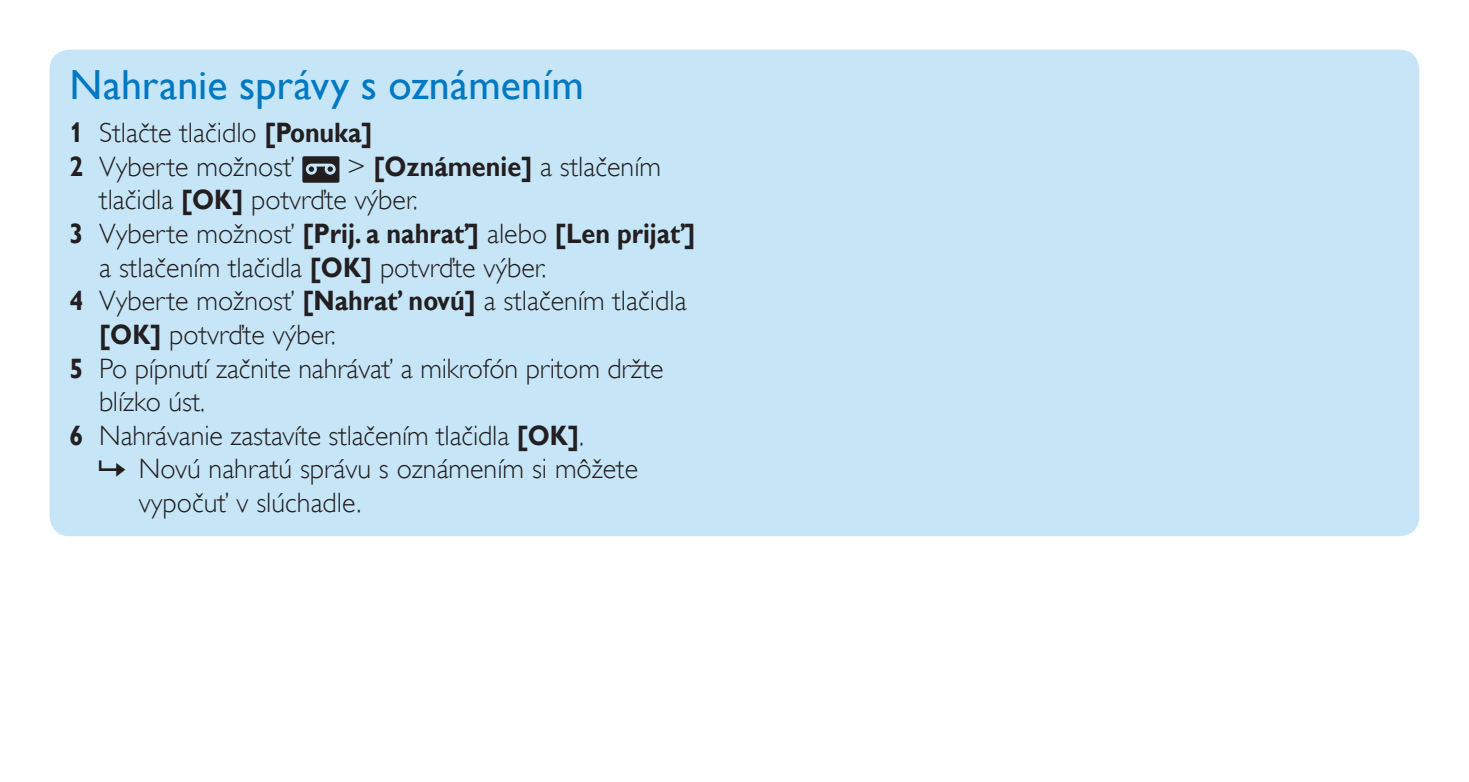
<style>
.page{position:relative;width:1469px;height:782px;background:#fff}
.page>*{position:absolute;margin:0;border:0;box-sizing:border-box;transform-origin:0 0}
.t1{font:42px "Gill Sans Alt One WGL";color:#0079c2}
.t2{font:28px/33.6px "Gill Sans Alt One WGL Light";color:#231f20}
.t3{font:700 28px "Gill Sans Alt One WGL";color:#231f20;scale:.9 1}
.s1{font-family:"Gill Sans Alt One WGL";font-weight:700}
.s2{font-family:"Gill Sans Alt One WGL Light";font-weight:400}
</style>
<div class="page">
<div style="left:50px;top:50px;width:1369px;height:486px;background:#c6e6f8;border-radius:20px"></div>
<svg style="left:302px;top:156px;width:37px;height:27px"></svg>
<h1 class="t1" style="left:69px;top:55px;width:516px">Nahranie správy s oznámením</h1>
<p class="t2" style="left:69px;top:116px;width:305px"><span class="s1">1</span> Stlačte tlačidlo <span class="s1">[Ponuka]<br>2</span> Vyberte možnosť</p>
<p class="t2" style="left:99px;top:150px;width:563px;text-indent:248px">&gt; <span class="s1">[Oznámenie]</span> a stlačením tlačidla <span class="s1">[OK]</span> potvrďte výber.</p>
<p class="t3" style="left:69px;top:214px;width:697px">3 <span class="s2">Vyberte možnosť</span> [Prij. a nahrať] <span class="s2">alebo</span> [Len prijať]</p>
<p class="t2" style="left:99px;top:250px;width:449px">a stlačením tlačidla <span class="s1">[OK]</span> potvrďte výber.</p>
<p class="t2" style="left:69px;top:284px;width:618px"><span class="s1">4</span> Vyberte možnosť <span class="s1">[Nahrať novú]</span> a stlačením tlačidla</p>
<p class="t2" style="left:99px;top:318px;width:238px"><span class="s1">[OK]</span> potvrďte výber.</p>
<p class="t2" style="left:69px;top:351px;width:595px"><span class="s1">5</span> Po pípnutí začnite nahrávať a mikrofón pritom držte</p>
<p class="t2" style="left:99px;top:385px;width:107px">blízko úst.</p>
<p class="t2" style="left:69px;top:418px;width:516px"><span class="s1">6</span> Nahrávanie zastavíte stlačením tlačidla <span class="s1">[OK]</span>.</p>
<p class="t2" style="left:139px;top:452px;width:501px">Novú nahratú správu s oznámením si môžete</p>
<p class="t2" style="left:139px;top:486px;width:224px">vypočuť v slúchadle.</p>
</div>
